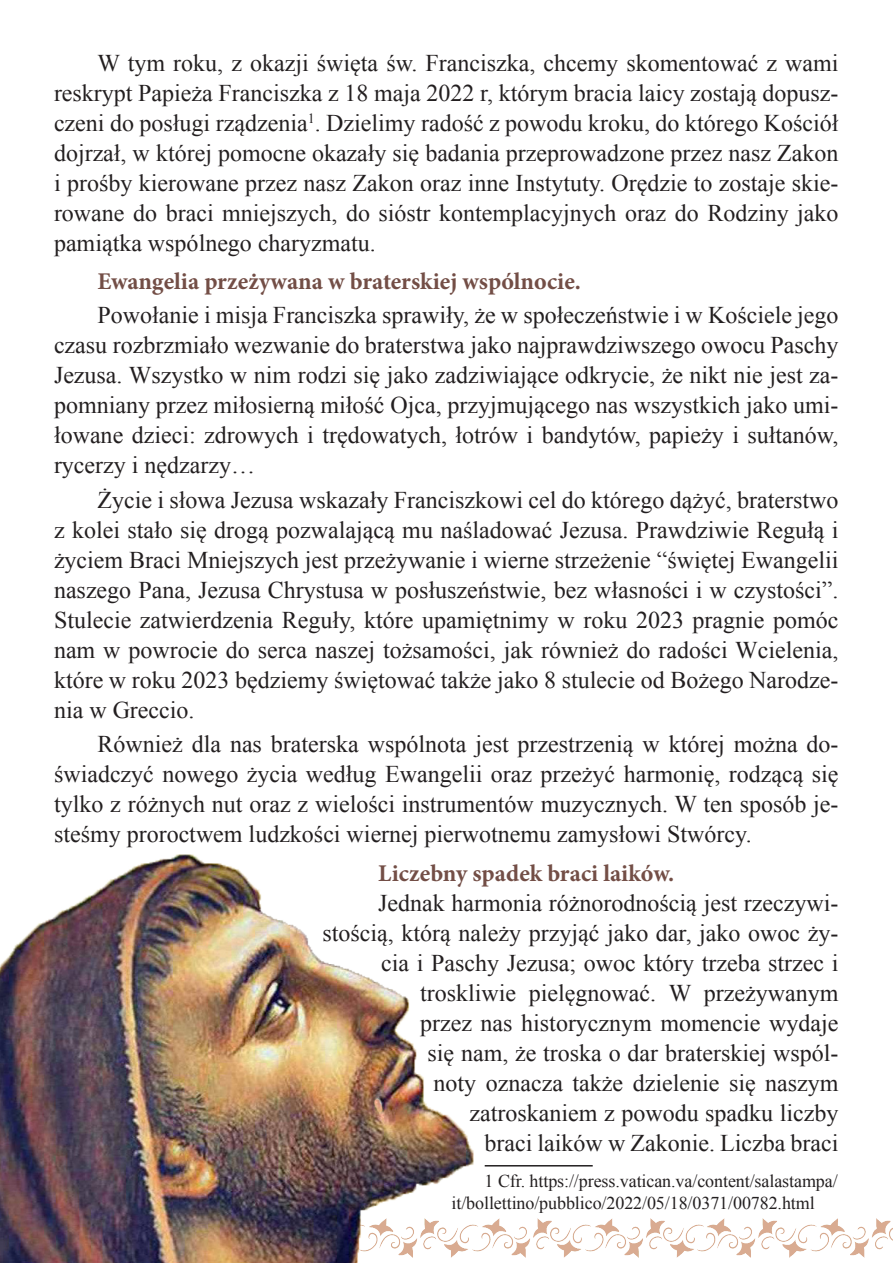
<style>
.page{position:relative;width:893px;height:1263px;background:#fff}
.page>*{position:absolute;margin:0;border:0;box-sizing:border-box;transform-origin:0 0}
.t1{font:24px/30px "Times New Roman";color:#231f20;text-align:justify}
.t2{font:700 24px "Minion Pro";color:#734e46}
.pie{font:18px/21.6px "Times New Roman";letter-spacing:-.005em;color:#231f20}
</style>
<div class="page">
<img style="left:473px;top:1219px;width:225px;height:39px">
<hr style="left:485px;top:1165px;width:108px;height:1px;background:#231f20">
<img style="left:0;top:855px;width:473px;height:408px">
<img style="left:698px;top:1219px;width:195px;height:39px">
<p class="t1" style="left:54px;top:47px;width:786px;text-indent:44px">W tym roku, z okazji święta św. Franciszka, chcemy skomentować z wami reskrypt Papieża Franciszka z 18 maja 2022 r, którym bracia laicy zostają dopusz&shy;czeni do posługi rządzenia<sup>1</sup>. Dzielimy radość z powodu kroku, do którego Kościół dojrzał, w której pomocne okazały się badania przeprowadzone przez nasz Zakon i prośby kierowane przez nasz Zakon oraz inne Instytuty. Orędzie to zostaje skie&shy;rowane do braci mniejszych, do sióstr kontemplacyjnych oraz do Rodziny jako pamiątka wspólnego charyzmatu.</p>
<p class="t2" style="left:98px;top:267px;width:485px">Ewangelia przeżywana w braterskiej wspólnocie.</p>
<p class="t1" style="left:54px;top:300px;width:786px;text-indent:44px">Powołanie i misja Franciszka sprawiły, że w społeczeństwie i w Kościele jego czasu rozbrzmiało wezwanie do braterstwa jako najprawdziwszego owocu Paschy Jezusa. Wszystko w nim rodzi się jako zadziwiające odkrycie, że nikt nie jest za&shy;pomniany przez miłosierną miłość Ojca, przyjmującego nas wszystkich jako umi&shy;łowane dzieci: zdrowych i trędowatych, łotrów i bandytów, papieży i sułtanów, rycerzy i nędzarzy…</p>
<p class="t1" style="left:54px;top:484px;width:786px;text-indent:44px">Życie i słowa Jezusa wskazały Franciszkowi cel do którego dążyć, braterstwo z kolei stało się drogą pozwalającą mu naśladować Jezusa. Prawdziwie Regułą i życiem Braci Mniejszych jest przeżywanie i wierne strzeżenie “świętej Ewangelii naszego Pana, Jezusa Chrystusa w posłuszeństwie, bez własności i w czystości”.<br>Stulecie zatwierdzenia Reguły, które upamiętnimy w roku 2023 pragnie pomóc nam w powrocie do serca naszej tożsamości, jak również do radości Wcielenia, które w roku 2023 będziemy świętować także jako 8 stulecie od Bożego Narodze&shy;nia w Greccio.</p>
<p class="t1" style="left:54px;top:729px;width:786px;text-indent:44px">Również dla nas braterska wspólnota jest przestrzenią w której można do&shy;świadczyć nowego życia według Ewangelii oraz przeżyć harmonię, rodzącą się tylko z różnych nut oraz z wielości instrumentów muzycznych. W ten sposób je&shy;steśmy proroctwem ludzkości wiernej pierwotnemu zamysłowi Stwórcy.</p>
<p class="t2" style="left:378px;top:858px;width:298px">Liczebny spadek braci laików.</p>
<p class="t1" style="left:322px;top:887px;width:518px;text-align:right">Jednak harmonia różnorodnością jest rzeczywi&shy;stością, którą należy przyjąć jako dar, jako owoc ży&shy;cia i Paschy Jezusa; owoc który trzeba strzec i troskliwie pielęgnować. W przeżywanym<br>przez nas historycznym momencie wydaje<br>się nam, że troska o dar braterskiej wspól-<br>noty oznacza także dzielenie się naszym zatroskaniem z powodu spadku liczby<br>braci laików w Zakonie. Liczba braci</p>
<p class="pie" style="left:452px;top:1170px;width:388px;text-indent:33px">1 Cfr. https://press.vatican.va/content/salastampa/ it/bollettino/pubblico/2022/05/18/0371/00782.html</p>
</div>
